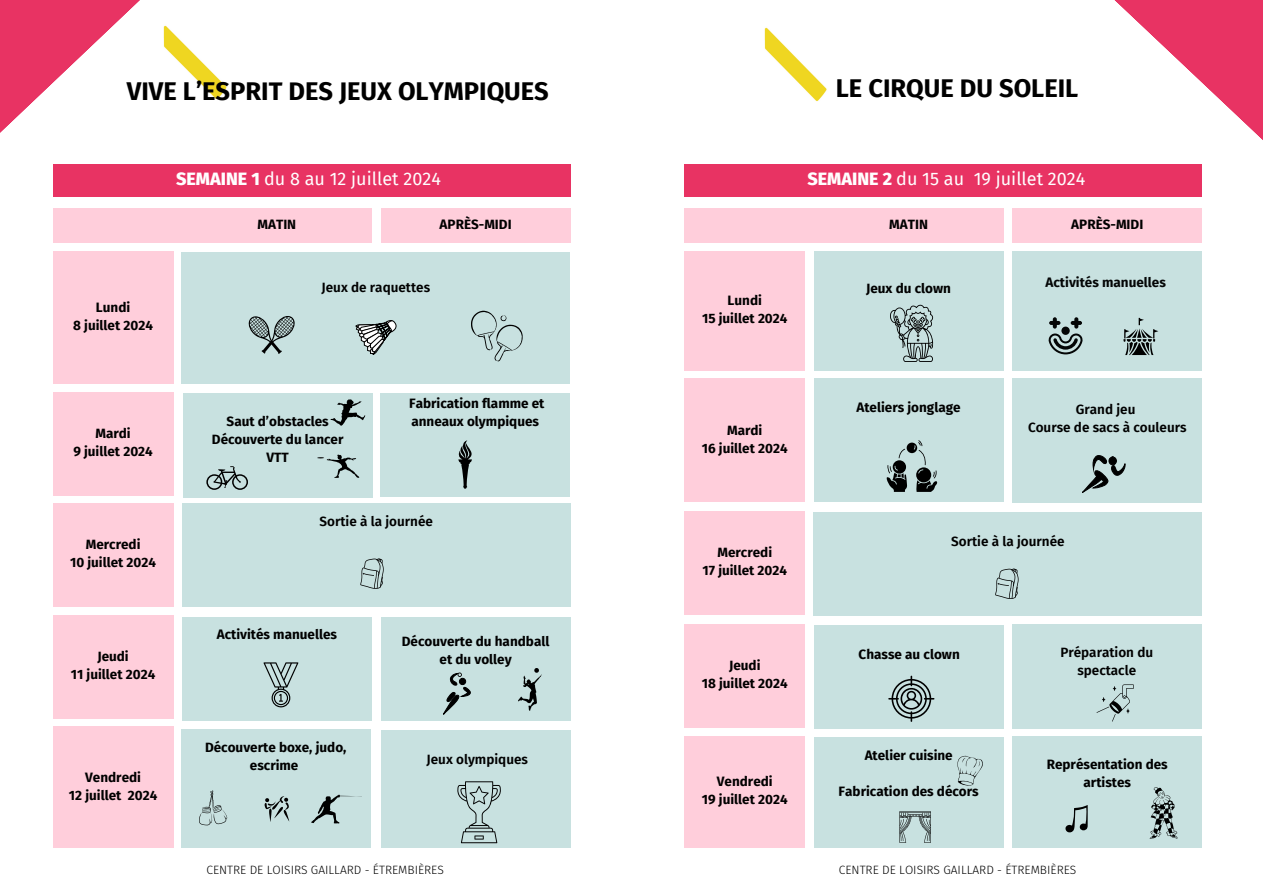
<style>
.page{position:relative;width:1263px;height:894px;background:#fff}
.page>*{position:absolute;margin:0;border:0;box-sizing:border-box;transform-origin:0 0}
.t1{font:700 25.5px "Fira Sans";color:#000}
.t2{font:18px "Fira Sans";color:#fff}
.t3{font:700 13.5px/18px "Fira Sans";color:#000;text-align:center}
.t4{font:600 13.5px/18px "Fira Sans";color:#000;text-align:center}
.t5{font:700 13.5px "Fira Sans";color:#040606}
.t6{font:300 12px "Fira Sans";color:#000}
.s1{font-weight:800}
</style>
<div class="page">
<svg style="left:0;top:0;width:140px;height:133px"></svg>
<svg style="left:1114px;top:0;width:149px;height:140px"></svg>
<img style="left:164px;top:25px;width:63px;height:74px">
<img style="left:764px;top:27px;width:63px;height:74px">
<div style="left:53px;top:164px;width:517px;height:33px;background:#e83363"></div>
<div style="left:685px;top:164px;width:517px;height:33px;background:#e83363"></div>
<div style="left:53px;top:251px;width:120px;height:132px;background:#ffcedb"></div>
<div style="left:53px;top:391px;width:120px;height:104px;background:#ffcedb"></div>
<div style="left:53px;top:503px;width:120px;height:103px;background:#ffcedb"></div>
<div style="left:53px;top:614px;width:120px;height:104px;background:#ffcedb"></div>
<div style="left:53px;top:726px;width:120px;height:121px;background:#ffcedb"></div>
<div style="left:182px;top:503px;width:388px;height:103px;background:#c8e1e0"></div>
<div style="left:183px;top:392px;width:190px;height:105px;background:#c8e1e0"></div>
<div style="left:380px;top:392px;width:190px;height:104px;background:#c8e1e0"></div>
<div style="left:381px;top:616px;width:189px;height:104px;background:#c8e1e0"></div>
<div style="left:381px;top:730px;width:189px;height:117px;background:#c8e1e0"></div>
<div style="left:182px;top:209px;width:190px;height:34px;background:#ffcedb"></div>
<div style="left:381px;top:209px;width:189px;height:34px;background:#ffcedb"></div>
<div style="left:814px;top:251px;width:189px;height:119px;background:#c8e1e0"></div>
<div style="left:685px;top:251px;width:120px;height:119px;background:#ffcedb"></div>
<div style="left:1012px;top:251px;width:190px;height:119px;background:#c8e1e0"></div>
<div style="left:685px;top:378px;width:120px;height:124px;background:#ffcedb"></div>
<div style="left:685px;top:511px;width:120px;height:103px;background:#ffcedb"></div>
<div style="left:685px;top:624px;width:120px;height:103px;background:#ffcedb"></div>
<div style="left:685px;top:735px;width:120px;height:112px;background:#ffcedb"></div>
<div style="left:1012px;top:735px;width:190px;height:112px;background:#c8e1e0"></div>
<div style="left:814px;top:209px;width:189px;height:34px;background:#ffcedb"></div>
<div style="left:1012px;top:209px;width:190px;height:34px;background:#ffcedb"></div>
<div style="left:814px;top:378px;width:189px;height:124px;background:#c8e1e0"></div>
<div style="left:1012px;top:378px;width:190px;height:125px;background:#c8e1e0"></div>
<div style="left:814px;top:625px;width:190px;height:103px;background:#c8e1e0"></div>
<div style="left:1012px;top:623px;width:190px;height:105px;background:#c8e1e0"></div>
<div style="left:814px;top:512px;width:388px;height:104px;background:#c8e1e0"></div>
<div style="left:53px;top:209px;width:146px;height:34px;background:#ffcedb"></div>
<div style="left:685px;top:209px;width:129px;height:34px;background:#ffcedb"></div>
<svg style="left:995px;top:568px;width:23px;height:30px"></svg>
<svg style="left:1065px;top:805px;width:23px;height:27px"></svg>
<svg style="left:360px;top:558px;width:24px;height:30px"></svg>
<div style="left:182px;top:616px;width:190px;height:104px;background:#c8e1e0"></div>
<div style="left:181px;top:729px;width:190px;height:118px;background:#c8e1e0"></div>
<div style="left:182px;top:252px;width:388px;height:131px;background:#c8e1e0"></div>
<svg style="left:248px;top:316px;width:47px;height:38px"></svg>
<svg style="left:458px;top:440px;width:14px;height:48px"></svg>
<svg style="left:265px;top:796px;width:24px;height:25px"></svg>
<svg style="left:263px;top:662px;width:35px;height:45px"></svg>
<svg style="left:1048px;top:317px;width:35px;height:37px"></svg>
<div style="left:814px;top:737px;width:190px;height:110px;background:#c8e1e0"></div>
<svg style="left:957px;top:755px;width:26px;height:30px"></svg>
<svg style="left:1123px;top:318px;width:35px;height:37px"></svg>
<svg style="left:1150px;top:787px;width:27px;height:51px"></svg>
<svg style="left:356px;top:320px;width:40px;height:35px"></svg>
<svg style="left:471px;top:310px;width:52px;height:51px"></svg>
<svg style="left:311px;top:794px;width:51px;height:29px"></svg>
<svg style="left:199px;top:790px;width:28px;height:35px"></svg>
<svg style="left:317px;top:454px;width:43px;height:24px"></svg>
<svg style="left:206px;top:466px;width:42px;height:23px"></svg>
<svg style="left:330px;top:399px;width:35px;height:27px"></svg>
<svg style="left:443px;top:672px;width:27px;height:42px"></svg>
<img style="left:518px;top:668px;width:24px;height:43px">
<svg style="left:457px;top:781px;width:44px;height:62px"></svg>
<svg style="left:890px;top:305px;width:44px;height:57px"></svg>
<svg style="left:887px;top:440px;width:50px;height:52px"></svg>
<svg style="left:1082px;top:455px;width:43px;height:37px"></svg>
<svg style="left:888px;top:675px;width:46px;height:46px"></svg>
<svg style="left:1096px;top:684px;width:38px;height:37px"></svg>
<svg style="left:899px;top:811px;width:32px;height:31px"></svg>
<h1 class="t1" style="left:127px;top:76px;width:423px">VIVE L’ESPRIT DES JEUX OLYMPIQUES</h1>
<h2 class="t1" style="left:836px;top:73px;width:244px">LE CIRQUE DU SOLEIL</h2>
<h3 class="t2" style="left:176px;top:168px;width:266px"><span class="s1">SEMAINE 1</span> du 8 au 12 juillet 2024</h3>
<h3 class="t2" style="left:807px;top:168px;width:280px"><span class="s1">SEMAINE 2</span> du 15 au 19 juillet 2024</h3>
<h4 class="t3" style="left:257px;top:215px;width:40px">MATIN</h4>
<p class="t3" style="left:440px;top:215px;width:74px">APRÈS-MIDI</p>
<h4 class="t3" style="left:889px;top:215px;width:40px">MATIN</h4>
<p class="t3" style="left:1071px;top:215px;width:74px">APRÈS-MIDI</p>
<h2 class="t3" style="left:73px;top:298px;width:81px">Lundi<br>8 juillet 2024</h2>
<h4 class="t4" style="left:322px;top:279px;width:110px">Jeux de raquettes</h4>
<p class="t3" style="left:702px;top:291px;width:87px">Lundi<br>15 juillet 2024</p>
<p class="t3" style="left:866px;top:280px;width:86px">Jeux du clown</p>
<h4 class="t5" style="left:1045px;top:274px;width:122px">Activités manuelles</h4>
<h3 class="t3" style="left:73px;top:424px;width:81px">Mardi<br>9 juillet 2024</h3>
<p class="t3" style="left:212px;top:412px;width:133px">Saut d’obstacles<br>Découverte du lancer<br>VTT</p>
<p class="t3" style="left:409px;top:394px;width:137px;text-align:left">Fabrication flamme et anneaux olympiques</p>
<p class="t3" style="left:702px;top:421px;width:87px">Mardi<br>16 juillet 2024</p>
<h4 class="t3" style="left:856px;top:398px;width:106px">Ateliers jonglage</h4>
<p class="t4" style="left:1028px;top:401px;width:160px">Grand jeu<br>Course de sacs à couleurs</p>
<p class="t4" style="left:320px;top:512px;width:115px">Sortie à la journée</p>
<h3 class="t3" style="left:70px;top:535px;width:88px">Mercredi<br>10 juillet 2024</h3>
<h4 class="t3" style="left:702px;top:543px;width:86px">Mercredi<br>17 juillet 2024</h4>
<h4 class="t4" style="left:951px;top:532px;width:115px">Sortie à la journée</h4>
<h4 class="t3" style="left:71px;top:647px;width:86px">Jeudi<br>11 juillet 2024</h4>
<p class="t3" style="left:217px;top:625px;width:122px">Activités manuelles</p>
<h4 class="t3" style="left:402px;top:632px;width:149px">Découverte du handball et du volley</h4>
<p class="t3" style="left:702px;top:656px;width:87px">Jeudi<br>18 juillet 2024</p>
<p class="t3" style="left:858px;top:645px;width:103px">Chasse au clown</p>
<p class="t4" style="left:1060px;top:643px;width:94px">Préparation du spectacle</p>
<h4 class="t3" style="left:69px;top:767px;width:90px">Vendredi<br>12 juillet 2024</h4>
<p class="t3" style="left:205px;top:738px;width:143px">Découverte boxe, judo, escrime</p>
<h4 class="t4" style="left:427px;top:750px;width:103px">Jeux olympiques</h4>
<h4 class="t3" style="left:702px;top:772px;width:87px">Vendredi<br>19 juillet 2024</h4>
<p class="t3" style="left:865px;top:746px;width:90px">Atelier cuisine</p>
<p class="t3" style="left:839px;top:782px;width:142px">Fabrication des décors</p>
<h4 class="t3" style="left:1047px;top:755px;width:123px">Représentation des artistes</h4>
<h4 class="t6" style="left:206px;top:862px;width:239px">CENTRE DE LOISIRS GAILLARD - ÉTREMBIÈRES</h4>
<h4 class="t6" style="left:839px;top:862px;width:239px">CENTRE DE LOISIRS GAILLARD - ÉTREMBIÈRES</h4>
</div>
